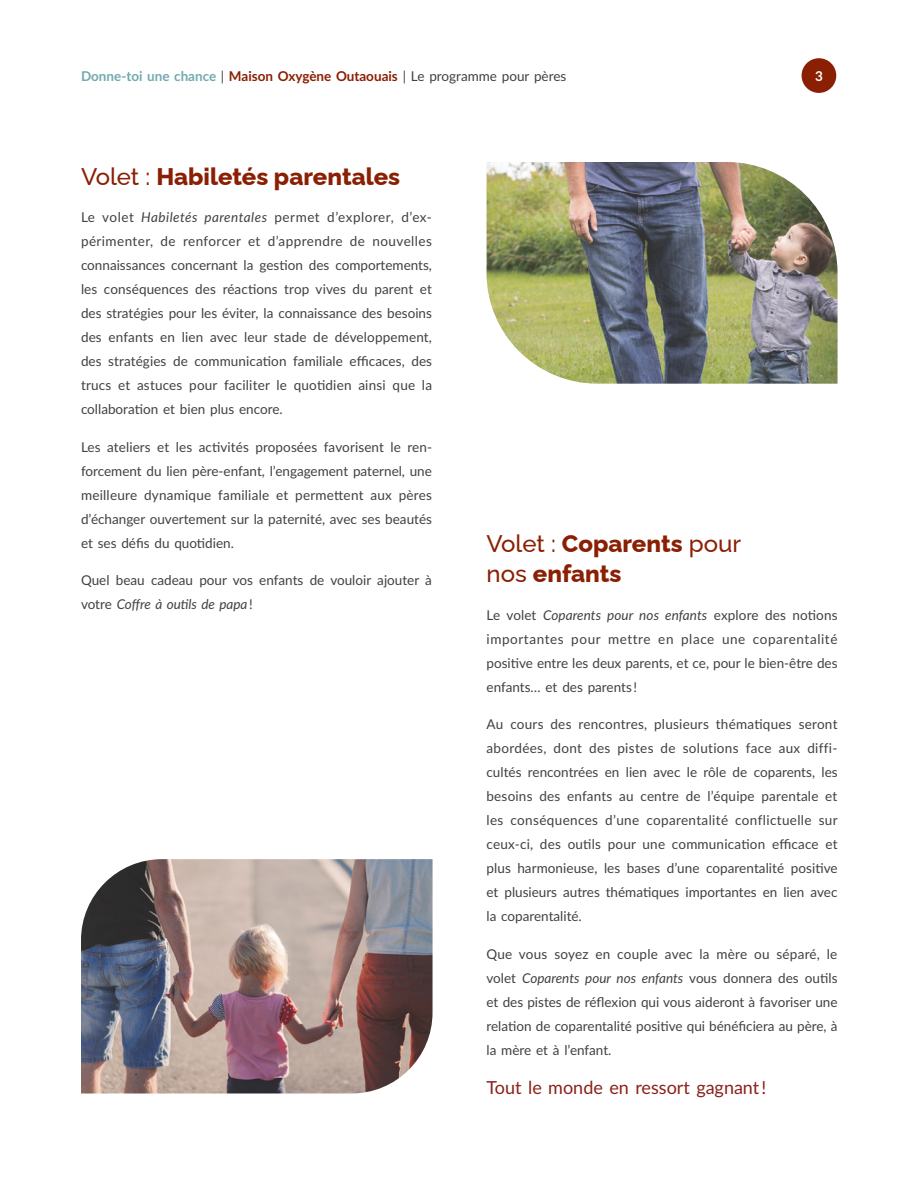
<style>
.page{position:relative;width:918px;height:1188px;background:#fff}
.page>*{position:absolute;margin:0;border:0;box-sizing:border-box;transform-origin:0 0}
.t1{font:800 24px/30px "Raleway";color:#8a1f03}
.t2{font:18px "Lato";color:#8a211b}
.t3{font:13.5px/24px "Lato";color:#414042;text-align:justify}
.t4{font:700 13.5px "Lato";color:#fff}
.s1{font-weight:700;color:#72aaaf}
.s2{font-weight:700;color:#8a1f03}
.s3{font-weight:500}
.s4{font-style:italic}
</style>
<div class="page">
<div style="left:802px;top:58px;width:34px;height:35px;background:#8a1f03;border-radius:50%"></div>
<img style="left:81px;top:859px;width:352px;height:235px">
<img style="left:487px;top:162px;width:351px;height:222px">
<p class="t3" style="left:81px;top:64px;width:487px"><span class="s1">Donne-toi une chance</span> | <span class="s2">Maison Oxygène Outaouais</span> | Le programme pour pères</p>
<p class="t4" style="left:815px;top:66px;width:9px">3</p>
<h1 class="t1" style="left:81px;top:158px;width:321px"><span class="s3">Volet :</span> Habiletés parentales</h1>
<p class="t3" style="left:81px;top:205px;width:353px">Le volet <span class="s4">Habiletés parentales</span> permet d’explorer, d’ex&shy;périmenter, de renforcer et d’apprendre de nouvelles connaissances concernant la gestion des comportements, les conséquences des réactions trop vives du parent et des stratégies pour les éviter, la connaissance des besoins des enfants en lien avec leur stade de développement, des stratégies de communication familiale efficaces, des trucs et astuces pour faciliter le quotidien ainsi que la collaboration et bien plus encore.</p>
<p class="t3" style="left:81px;top:434px;width:353px">Les ateliers et les activités proposées favorisent le ren&shy;forcement du lien père-enfant, l’engagement paternel, une meilleure dynamique familiale et permettent aux pères d’échanger ouvertement sur la paternité, avec ses beautés et ses défis du quotidien.</p>
<p class="t3" style="left:81px;top:568px;width:353px">Quel beau cadeau pour vos enfants de vouloir ajouter à votre <span class="s4">Coffre à outils de papa</span> !</p>
<h1 class="t1" style="left:487px;top:526px;width:256px"><span class="s3">Volet :</span> Coparents <span class="s3">pour nos</span> enfants</h1>
<p class="t3" style="left:487px;top:602px;width:352px">Le volet <span class="s4">Coparents pour nos enfants</span> explore des notions importantes pour mettre en place une coparentalité positive entre les deux parents, et ce, pour le bien-être des enfants… et des parents !</p>
<p class="t3" style="left:487px;top:712px;width:353px">Au cours des rencontres, plusieurs thématiques seront abordées, dont des pistes de solutions face aux diffi&shy;cultés rencontrées en lien avec le rôle de coparents, les besoins des enfants au centre de l’équipe parentale et les conséquences d’une coparentalité conflictuelle sur ceux-ci, des outils pour une communication efficace et plus harmonieuse, les bases d’une coparentalité positive et plusieurs autres thématiques importantes en lien avec la coparentalité.</p>
<p class="t3" style="left:487px;top:941px;width:352px">Que vous soyez en couple avec la mère ou séparé, le volet <span class="s4">Coparents pour nos enfants</span> vous donnera des outils et des pistes de réflexion qui vous aideront à favoriser une relation de coparentalité positive qui bénéficiera au père, à la mère et à l’enfant.</p>
<h2 class="t2" style="left:487px;top:1074px;width:281px">Tout le monde en ressort gagnant !</h2>
</div>
